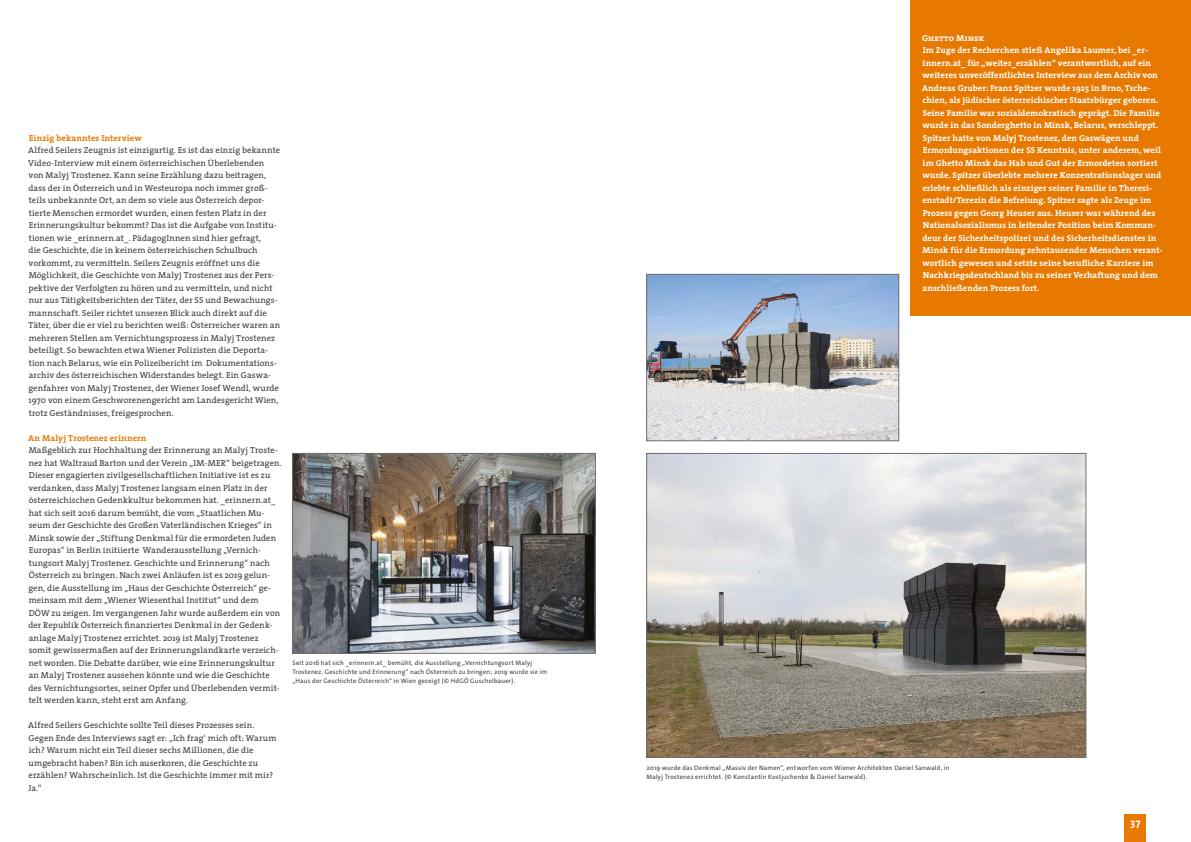
<style>
.page{position:relative;width:1191px;height:842px;background:#fff}
.page>*{position:absolute;margin:0;border:0;box-sizing:border-box;transform-origin:0 0}
.t1{font:11px "The Sans Bold Caps";color:#fff}
.t2{font:8.7px/12.5px "The Serif";letter-spacing:.005em;color:#3a3a39}
.t3{font:700 8.7px/12.5px "The Serif";letter-spacing:.005em;color:#fff}
.t4{font:700 8.7px "The Serif";letter-spacing:.01em;color:#e87900}
.t5{font:8.7px "The Serif Bold Caps";letter-spacing:.005em;color:#fff}
.t6{font:6.5px/9px "The Sans";letter-spacing:.03em;color:#3a3a39}
</style>
<div class="page">
<div style="left:1124px;top:814px;width:22px;height:28px;background:#e87900"></div>
<div style="left:910px;top:0;width:281px;height:316px;background:#e87900"></div>
<img style="left:294px;top:455px;width:299px;height:196px">
<div style="left:292px;top:453px;width:303px;height:200px;border:1px solid #6e6e6e"></div>
<img style="left:648px;top:455px;width:436px;height:301px">
<div style="left:646px;top:453px;width:440px;height:305px;border:1px solid #6e6e6e"></div>
<img style="left:648px;top:276px;width:249px;height:163px">
<div style="left:646px;top:274px;width:253px;height:167px;border:1px solid #6e6e6e"></div>
<p class="t4" style="left:29px;top:131px;width:114px">Einzig bekanntes Interview</p>
<p class="t2" style="left:28px;top:144px;width:254px">Alfred Seilers Zeugnis ist einzigartig. Es ist das einzig bekannte Video-Interview mit einem österreichischen Überlebenden von Malyj Trostenez. Kann seine Erzählung dazu beitragen, dass der in Österreich und in Westeuropa noch immer groß&shy;teils unbekannte Ort, an dem so viele aus Österreich depor&shy;tierte Menschen ermordet wurden, einen festen Platz in der Erinnerungskultur bekommt? Das ist die Aufgabe von Institu&shy;tionen wie _erinnern.at_. PädagogInnen sind hier gefragt,<br>die Geschichte, die in keinem österreichischen Schulbuch vorkommt, zu vermitteln. Seilers Zeugnis eröffnet uns die Möglichkeit, die Geschichte von Malyj Trostenez aus der Pers&shy;pektive der Verfolgten zu hören und zu vermitteln, und nicht nur aus Tätigkeitsberichten der Täter, der SS und Bewachungs&shy;mannschaft. Seiler richtet unseren Blick auch direkt auf die Täter, über die er viel zu berichten weiß: Österreicher waren an mehreren Stellen am Vernichtungsprozess in Malyj Trostenez beteiligt. So bewachten etwa Wiener Polizisten die Deporta&shy;tion nach Belarus, wie ein Polizeibericht im Dokumentations&shy;archiv des österreichischen Widerstandes belegt. Ein Gaswa&shy;genfahrer von Malyj Trostenez, der Wiener Josef Wendl, wurde 1970 von einem Geschworenengericht am Landesgericht Wien, trotz Geständnisses, freigesprochen.</p>
<p class="t4" style="left:28px;top:431px;width:120px">An Malyj Trostenez erinnern</p>
<p class="t2" style="left:28px;top:444px;width:255px">Maßgeblich zur Hochhaltung der Erinnerung an Malyj Troste&shy;nez hat Waltraud Barton und der Verein „IM-MER“ beigetragen.<br>Dieser engagierten zivilgesellschaftlichen Initiative ist es zu verdanken, dass Malyj Trostenez langsam einen Platz in der österreichischen Gedenkkultur bekommen hat. _erinnern.at_ hat sich seit 2016 darum bemüht, die vom „Staatlichen Mu&shy;seum der Geschichte des Großen Vaterländischen Krieges“ in Minsk sowie der „Stiftung Denkmal für die ermordeten Juden Europas“ in Berlin initiierte Wanderausstellung „Vernich&shy;tungsort Malyj Trostenez. Geschichte und Erinnerung“ nach Österreich zu bringen. Nach zwei Anläufen ist es 2019 gelun&shy;gen, die Ausstellung im „Haus der Geschichte Österreich“ ge&shy;meinsam mit dem „Wiener Wiesenthal Institut“ und dem<br>DÖW zu zeigen. Im vergangenen Jahr wurde außerdem ein von der Republik Österreich finanziertes Denkmal in der Gedenk&shy;anlage Malyj Trostenez errichtet. 2019 ist Malyj Trostenez somit gewissermaßen auf der Erinnerungslandkarte verzeich&shy;net worden. Die Debatte darüber, wie eine Erinnerungskultur an Malyj Trostenez aussehen könnte und wie die Geschichte des Vernichtungsortes, seiner Opfer und Überlebenden vermit&shy;telt werden kann, steht erst am Anfang.</p>
<p class="t2" style="left:28px;top:719px;width:250px">Alfred Seilers Geschichte sollte Teil dieses Prozesses sein.<br>Gegen Ende des Interviews sagt er: „Ich frag‘ mich oft: Warum ich? Warum nicht ein Teil dieser sechs Millionen, die die umgebracht haben? Bin ich auserkoren, die Geschichte zu erzählen? Wahrscheinlich. Ist die Geschichte immer mit mir?<br>Ja.“</p>
<p class="t6" style="left:292px;top:658px;width:256px">Seit 2016 hat sich _erinnern.at_ bemüht, die Ausstellung „Vernichtungsort Malyj<br>Trostenez. Geschichte und Erinnerung“ nach Österreich zu bringen; 2019 wurde sie im „Haus der Geschichte Österreich“ in Wien gezeigt (© HdGÖ Guschelbauer).</p>
<p class="t5" style="left:922px;top:31px;width:64px">Ghetto Minsk</p>
<p class="t3" style="left:922px;top:44px;width:242px">Im Zuge der Recherchen stieß Angelika Laumer, bei _er&shy;innern.at_ für „weiter_erzählen“ verantwortlich, auf ein weiteres unveröffentlichtes Interview aus dem Archiv von Andreas Gruber: Franz Spitzer wurde 1925 in Brno, Tsche&shy;chien, als jüdischer österreichischer Staatsbürger geboren.<br>Seine Familie war sozialdemokratisch geprägt. Die Familie wurde in das Sonderghetto in Minsk, Belarus, verschleppt.<br>Spitzer hatte von Malyj Trostenez, den Gaswägen und Ermordungsaktionen der SS Kenntnis, unter anderem, weil im Ghetto Minsk das Hab und Gut der Ermordeten sortiert wurde. Spitzer überlebte mehrere Konzentrationslager und erlebte schließlich als einziger seiner Familie in Theresi&shy;enstadt/Terezín die Befreiung. Spitzer sagte als Zeuge im Prozess gegen Georg Heuser aus. Heuser war während des Nationalsozialismus in leitender Position beim Komman&shy;deur der Sicherheitspolizei und des Sicherheitsdienstes in Minsk für die Ermordung zehntausender Menschen verant&shy;wortlich gewesen und setzte seine berufliche Karriere im Nachkriegsdeutschland bis zu seiner Verhaftung und dem anschließenden Prozess fort.</p>
<p class="t6" style="left:646px;top:763px;width:304px">2019 wurde das Denkmal „Massiv der Namen“, entworfen vom Wiener Architekten Daniel Sanwald, in<br>Malyj Trostenez errichtet. (© Konstantin Kostjuchenko &amp; Daniel Sanwald).</p>
<p class="t1" style="left:1130px;top:815px;width:12px">37</p>
</div>
